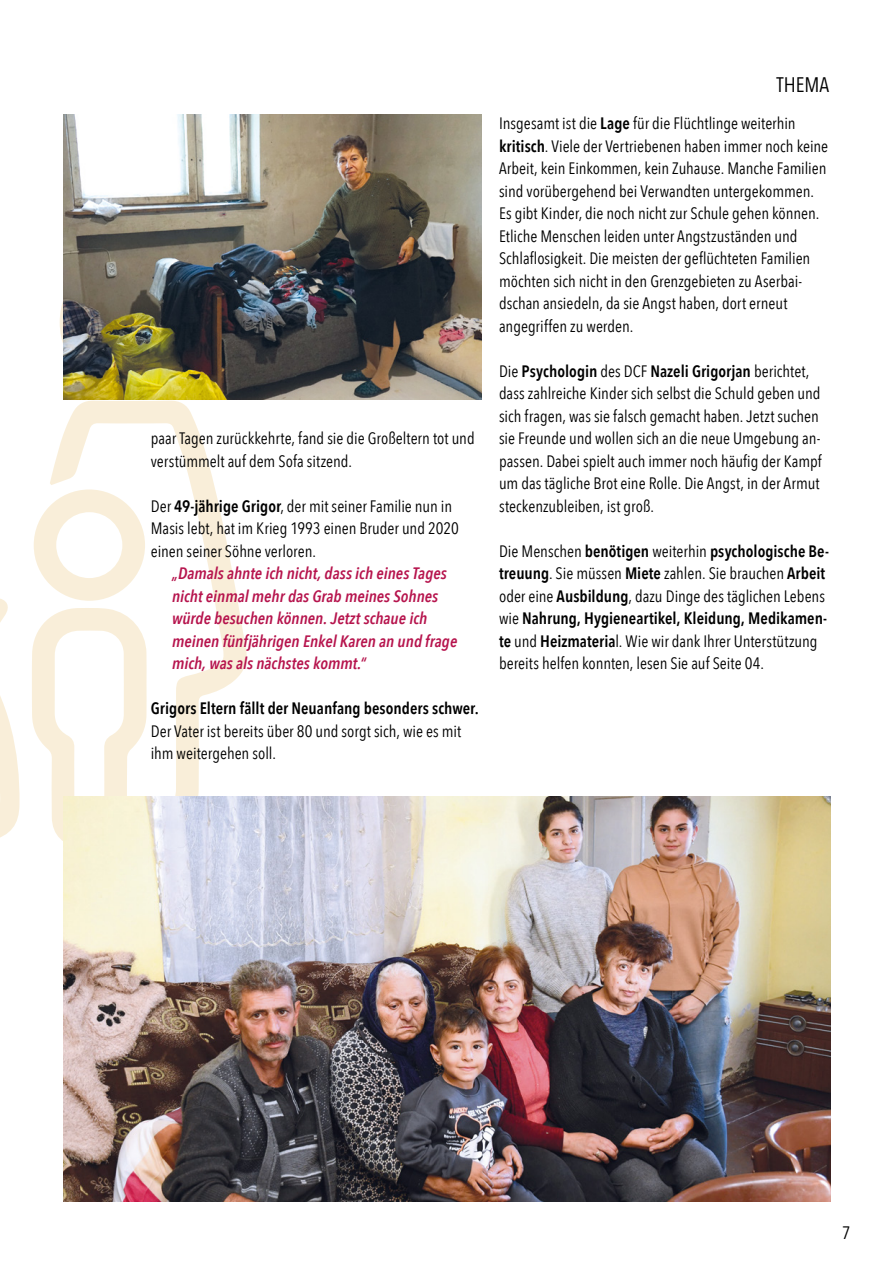
<style>
.page{position:relative;width:893px;height:1263px;background:#fff}
.page>*{position:absolute;margin:0;border:0;box-sizing:border-box;transform-origin:0 0}
.t1{font:21px "Avenir Next Condensed";color:#000}
.t2{font:18px "Avenir Next Condensed";color:#000}
.t3{font:16.5px/22.5px "Avenir Next Condensed";color:#000}
.t4{font:italic 600 16.5px/22.5px "Avenir Next Condensed";color:#b6144d}
.t5{font:600 16.5px "Avenir Next Condensed";color:#000}
.s1{font-weight:600}
</style>
<div class="page">
<svg style="left:0;top:599px;width:20px;height:239px"></svg>
<svg style="left:50px;top:400px;width:197px;height:396px"></svg>
<svg style="left:32px;top:607px;width:115px;height:240px"></svg>
<svg style="left:60px;top:250px;width:4px;height:145px"></svg>
<svg style="left:34px;top:489px;width:111px;height:112px"></svg>
<img style="left:64px;top:796px;width:766px;height:406px">
<img style="left:64px;top:114px;width:417px;height:285px">
<p class="t3" style="left:151px;top:426px;width:325px">paar Tagen zurückkehrte, fand sie die Großeltern tot und verstümmelt auf dem Sofa sitzend.</p>
<p class="t3" style="left:151px;top:494px;width:309px">Der <span class="s1">49-jährige Grigor</span>, der mit seiner Familie nun in<br>Masis lebt, hat im Krieg 1993 einen Bruder und 2020 einen seiner Söhne verloren.</p>
<p class="t4" style="left:172px;top:562px;width:287px">„Damals ahnte ich nicht, dass ich eines Tages nicht einmal mehr das Grab meines Sohnes würde besuchen können. Jetzt schaue ich meinen fünfjährigen Enkel Karen an und frage mich, was als nächstes kommt.“</p>
<p class="t5" style="left:151px;top:694px;width:330px">Grigors Eltern fällt der Neuanfang besonders schwer.</p>
<p class="t3" style="left:151px;top:719px;width:312px">Der Vater ist bereits über 80 und sorgt sich, wie es mit ihm weitergehen soll.</p>
<p class="t1" style="left:776px;top:66px;width:54px">THEMA</p>
<p class="t3" style="left:499px;top:111px;width:331px">Insgesamt ist die <span class="s1">Lage</span> für die Flüchtlinge weiterhin <span class="s1">kritisch</span>. Viele der Vertriebenen haben immer noch keine Arbeit, kein Einkommen, kein Zuhause. Manche Familien sind vorübergehend bei Verwandten untergekommen.<br>Es gibt Kinder, die noch nicht zur Schule gehen können.<br>Etliche Menschen leiden unter Angstzuständen und Schlaflosigkeit. Die meisten der geflüchteten Familien möchten sich nicht in den Grenzgebieten zu Aserbai&shy;dschan ansiedeln, da sie Angst haben, dort erneut angegriffen zu werden.</p>
<p class="t3" style="left:499px;top:359px;width:324px">Die <span class="s1">Psychologin</span> des DCF <span class="s1">Nazeli Grigorjan</span> berichtet, dass zahlreiche Kinder sich selbst die Schuld geben und sich fragen, was sie falsch gemacht haben. Jetzt suchen sie Freunde und wollen sich an die neue Umgebung an&shy;passen. Dabei spielt auch immer noch häufig der Kampf um das tägliche Brot eine Rolle. Die Angst, in der Armut steckenzubleiben, ist groß.</p>
<p class="t3" style="left:499px;top:539px;width:331px">Die Menschen <span class="s1">benötigen</span> weiterhin <span class="s1">psychologische Be&shy;treuung</span>. Sie müssen <span class="s1">Miete</span> zahlen. Sie brauchen <span class="s1">Arbeit </span>oder eine <span class="s1">Ausbildung</span>, dazu Dinge des täglichen Lebens wie <span class="s1">Nahrung, Hygieneartikel, Kleidung, Medikamen&shy;te</span> und <span class="s1">Heizmateria</span>l. Wie wir dank Ihrer Unterstützung bereits helfen konnten, lesen Sie auf Seite 04.</p>
<p class="t2" style="left:842px;top:1217px;width:10px">7</p>
</div>
